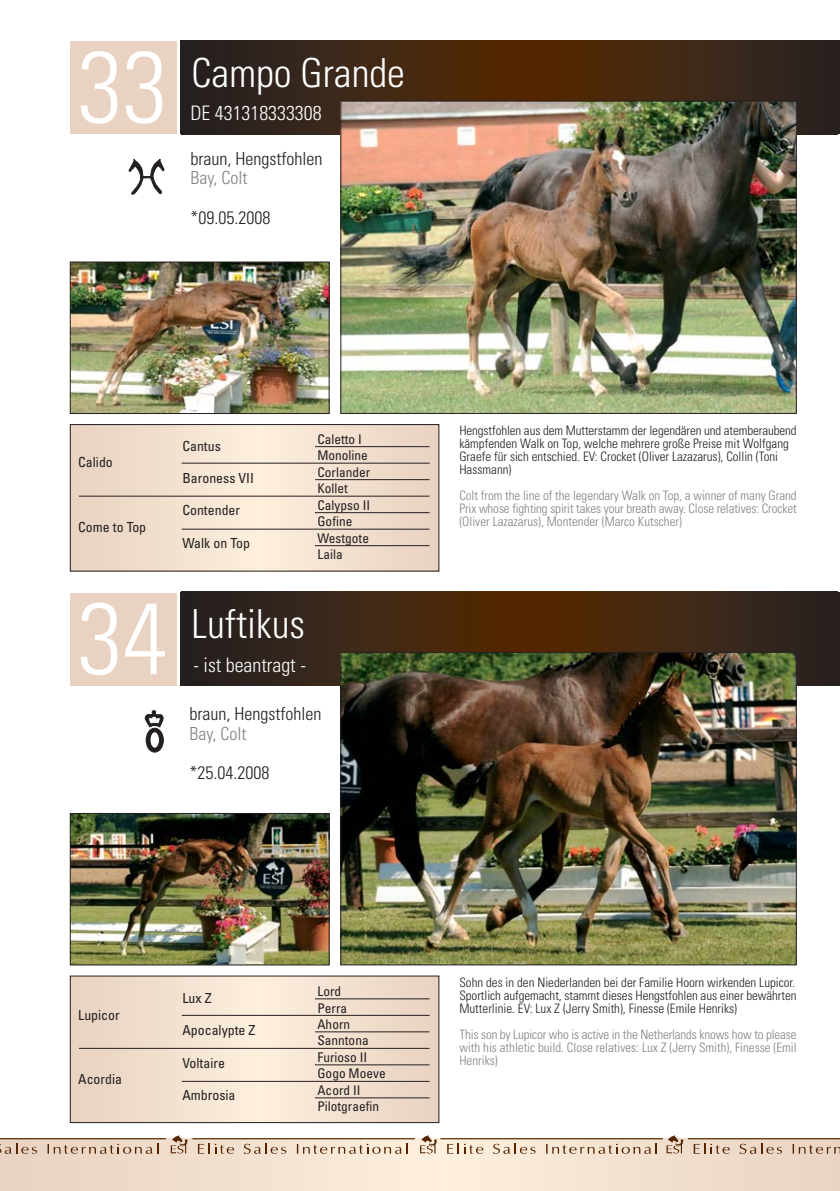
<style>
.page{position:relative;width:840px;height:1191px;background:#fff}
.page>*{position:absolute;margin:0;border:0;box-sizing:border-box;transform-origin:0 0}
.t1{font:300 condensed 101px "Univers";color:#fff}
.t2{font:300 condensed 40px "Univers";color:#fff}
.t3{font:300 condensed 20px "Univers";color:#fff}
.t4{font:300 condensed 18px/19.8px "Univers";color:#231f20}
.t5{font:condensed 13.8px "Univers";color:#231f20}
.t6{font:condensed 13.4px/16.4px "Univers";color:#231f20}
.t7{font:300 condensed 13px/13px "Univers";color:#231f20}
.t8{font:300 condensed 13px/13px "Univers";color:#808285;text-align:justify}
.s1{color:#808285}
</style>
<div class="page">
<div style="left:70px;top:42px;width:106px;height:92px;background:#e9d2c1"></div>
<div style="left:70px;top:424px;width:189px;height:147px;background:linear-gradient(to right,#e8d2c1,#fbeddb)"></div>
<svg style="left:258px;top:426px;width:179px;height:143px;background:#f0decd"></svg>
<div style="left:70px;top:424px;width:369px;height:147px;border:1px solid #231f20"></div>
<div style="left:0;top:1138px;width:441px;height:53px;background:linear-gradient(to right,#e7d1c0,#fdefdd)"></div>
<div style="left:440px;top:1138px;width:399px;height:53px;background:linear-gradient(to right,#feefdd,#e8d2c2)"></div>
<hr style="left:180px;top:40px;width:1px;height:94px;background:#231f20">
<div style="left:181px;top:40px;width:293px;height:94px;background:linear-gradient(to right,#242124,#4f2b0b)"></div>
<div style="left:474px;top:40px;width:55px;height:94px;background:#512600"></div>
<div style="left:528px;top:40px;width:308px;height:94px;background:linear-gradient(to right,#562900,#292425)"></div>
<hr style="left:836px;top:40px;width:2px;height:94px;background:#27201e">
<hr style="left:838px;top:40px;width:1px;height:94px;background:#27201f">
<svg style="left:0;top:1143px;width:38px;height:11px"></svg>
<svg style="left:48px;top:1143px;width:110px;height:11px"></svg>
<svg style="left:171px;top:1135px;width:16px;height:18px"></svg>
<svg style="left:243px;top:1143px;width:44px;height:11px"></svg>
<svg style="left:198px;top:1143px;width:36px;height:11px"></svg>
<svg style="left:297px;top:1143px;width:110px;height:11px"></svg>
<svg style="left:420px;top:1135px;width:16px;height:18px"></svg>
<svg style="left:492px;top:1143px;width:44px;height:11px"></svg>
<svg style="left:447px;top:1143px;width:36px;height:11px"></svg>
<svg style="left:546px;top:1143px;width:110px;height:11px"></svg>
<svg style="left:666px;top:1135px;width:17px;height:18px"></svg>
<svg style="left:738px;top:1143px;width:44px;height:11px"></svg>
<svg style="left:792px;top:1144px;width:47px;height:10px"></svg>
<svg style="left:693px;top:1143px;width:36px;height:11px"></svg>
<hr style="left:0;top:1138px;width:166px;height:1px;background:#552500">
<hr style="left:192px;top:1138px;width:222px;height:1px;background:#552500">
<hr style="left:440px;top:1138px;width:222px;height:1px;background:#552500">
<hr style="left:687px;top:1138px;width:152px;height:1px;background:#552500">
<img style="left:342px;top:103px;width:452px;height:309px">
<div style="left:340px;top:101px;width:456px;height:313px;border:1px solid #231f20"></div>
<div style="left:70px;top:593px;width:106px;height:92px;background:#e9d2c1"></div>
<div style="left:70px;top:976px;width:189px;height:146px;background:linear-gradient(to right,#e8d1c0,#fceedc)"></div>
<svg style="left:258px;top:977px;width:179px;height:144px;background:#f0decd"></svg>
<div style="left:70px;top:975px;width:369px;height:148px;border:1px solid #231f20"></div>
<hr style="left:180px;top:592px;width:1px;height:93px;background:#231f20">
<div style="left:181px;top:592px;width:245px;height:93px;background:linear-gradient(to right,#231f22,#492c13)"></div>
<div style="left:426px;top:592px;width:103px;height:93px;background:#4e2703"></div>
<div style="left:528px;top:592px;width:272px;height:93px;background:linear-gradient(to right,#562800,#2f2723)"></div>
<div style="left:800px;top:592px;width:36px;height:93px;background:#2a211d"></div>
<hr style="left:836px;top:592px;width:2px;height:93px;background:#27201e">
<hr style="left:838px;top:592px;width:1px;height:93px;background:#27201f">
<img style="left:342px;top:654px;width:452px;height:309px">
<div style="left:340px;top:652px;width:456px;height:313px;border:1px solid #231f20"></div>
<hr style="left:315px;top:446px;width:114px;height:1px;background:#231f20">
<hr style="left:182px;top:463px;width:247px;height:1px;background:#231f20">
<hr style="left:315px;top:479px;width:114px;height:1px;background:#231f20">
<hr style="left:79px;top:496px;width:350px;height:1px;background:#231f20">
<hr style="left:315px;top:512px;width:114px;height:1px;background:#231f20">
<hr style="left:182px;top:529px;width:247px;height:1px;background:#231f20">
<hr style="left:315px;top:545px;width:114px;height:1px;background:#231f20">
<hr style="left:315px;top:998px;width:114px;height:1px;background:#231f20">
<hr style="left:182px;top:1015px;width:247px;height:1px;background:#231f20">
<hr style="left:315px;top:1031px;width:114px;height:1px;background:#231f20">
<hr style="left:79px;top:1048px;width:350px;height:1px;background:#231f20">
<hr style="left:315px;top:1064px;width:114px;height:1px;background:#231f20">
<hr style="left:182px;top:1081px;width:247px;height:1px;background:#231f20">
<hr style="left:315px;top:1097px;width:114px;height:1px;background:#231f20">
<svg style="left:145px;top:710px;width:19px;height:42px"></svg>
<svg style="left:129px;top:159px;width:35px;height:36px"></svg>
<img style="left:72px;top:263px;width:255px;height:149px">
<div style="left:70px;top:261px;width:259px;height:153px;border:1px solid #231f20"></div>
<img style="left:72px;top:815px;width:255px;height:148px">
<div style="left:70px;top:813px;width:259px;height:152px;border:1px solid #231f20"></div>
<p class="t1" style="left:77px;top:50px;width:91px">33</p>
<p class="t2" style="left:191px;top:58px;width:215px">Campo Grande</p>
<p class="t3" style="left:190px;top:106px;width:133px">DE 431318333308</p>
<p class="t4" style="left:190px;top:150px;width:133px">braun, Hengstfohlen<br><span class="s1">Bay, Colt</span></p>
<p class="t4" style="left:190px;top:210px;width:81px">*09.05.2008</p>
<p class="t5" style="left:78px;top:457px;width:36px">Calido</p>
<p class="t5" style="left:78px;top:522px;width:69px">Come to Top</p>
<p class="t5" style="left:182px;top:441px;width:40px">Cantus</p>
<p class="t5" style="left:182px;top:473px;width:73px">Baroness VII</p>
<p class="t5" style="left:182px;top:505px;width:59px">Contender</p>
<p class="t5" style="left:182px;top:538px;width:69px">Walk on Top</p>
<p class="t6" style="left:317px;top:432px;width:54px">Caletto I<br>Monoline<br>Corlander<br>Kollet<br>Calypso II<br>Gofine<br>Westgote<br>Laila</p>
<p class="t1" style="left:77px;top:601px;width:91px">34</p>
<p class="t2" style="left:191px;top:609px;width:115px">Luftikus</p>
<p class="t3" style="left:193px;top:657px;width:114px">- ist beantragt -</p>
<p class="t4" style="left:189px;top:705px;width:133px">braun, Hengstfohlen<br><span class="s1">Bay, Colt</span></p>
<p class="t4" style="left:189px;top:765px;width:81px">*25.04.2008</p>
<p class="t7" style="left:459px;top:425px;width:338px">Hengstfohlen aus dem Mutterstamm der legendären und atemberaubend kämpfenden Walk on Top, welche mehrere große Preise mit Wolfgang Graefe für sich entschied. EV: Crocket (Oliver Lazazarus), Collin (Toni Hassmann)</p>
<p class="t8" style="left:459px;top:490px;width:338px">Colt from the line of the legendary Walk on Top, a winner of many Grand Prix whose fighting spirit takes your breath away. Close relatives: Crocket (Oliver Lazazarus), Montender (Marco Kutscher)</p>
<p class="t5" style="left:78px;top:1009px;width:43px">Lupicor</p>
<p class="t5" style="left:78px;top:1074px;width:45px">Acordia</p>
<p class="t5" style="left:182px;top:993px;width:31px">Lux Z</p>
<p class="t5" style="left:182px;top:1025px;width:75px">Apocalypte Z</p>
<p class="t5" style="left:182px;top:1057px;width:44px">Voltaire</p>
<p class="t5" style="left:182px;top:1090px;width:55px">Ambrosia</p>
<p class="t6" style="left:317px;top:984px;width:70px">Lord<br>Perra<br>Ahorn<br>Sanntona<br>Furioso II<br>Gogo Moeve<br>Acord II<br>Pilotgraefin</p>
<p class="t7" style="left:459px;top:977px;width:338px;text-align:justify">Sohn des in den Niederlanden bei der Familie Hoorn wirkenden Lupicor.<br>Sportlich aufgemacht, stammt dieses Hengstfohlen aus einer bewährten Mutterlinie. EV: Lux Z (Jerry Smith), Finesse (Emile Henriks)</p>
<p class="t8" style="left:459px;top:1029px;width:338px">This son by Lupicor who is active in the Netherlands knows how to please with his athletic build. Close relatives: Lux Z (Jerry Smith), Finesse (Emil Henriks)</p>
</div>
